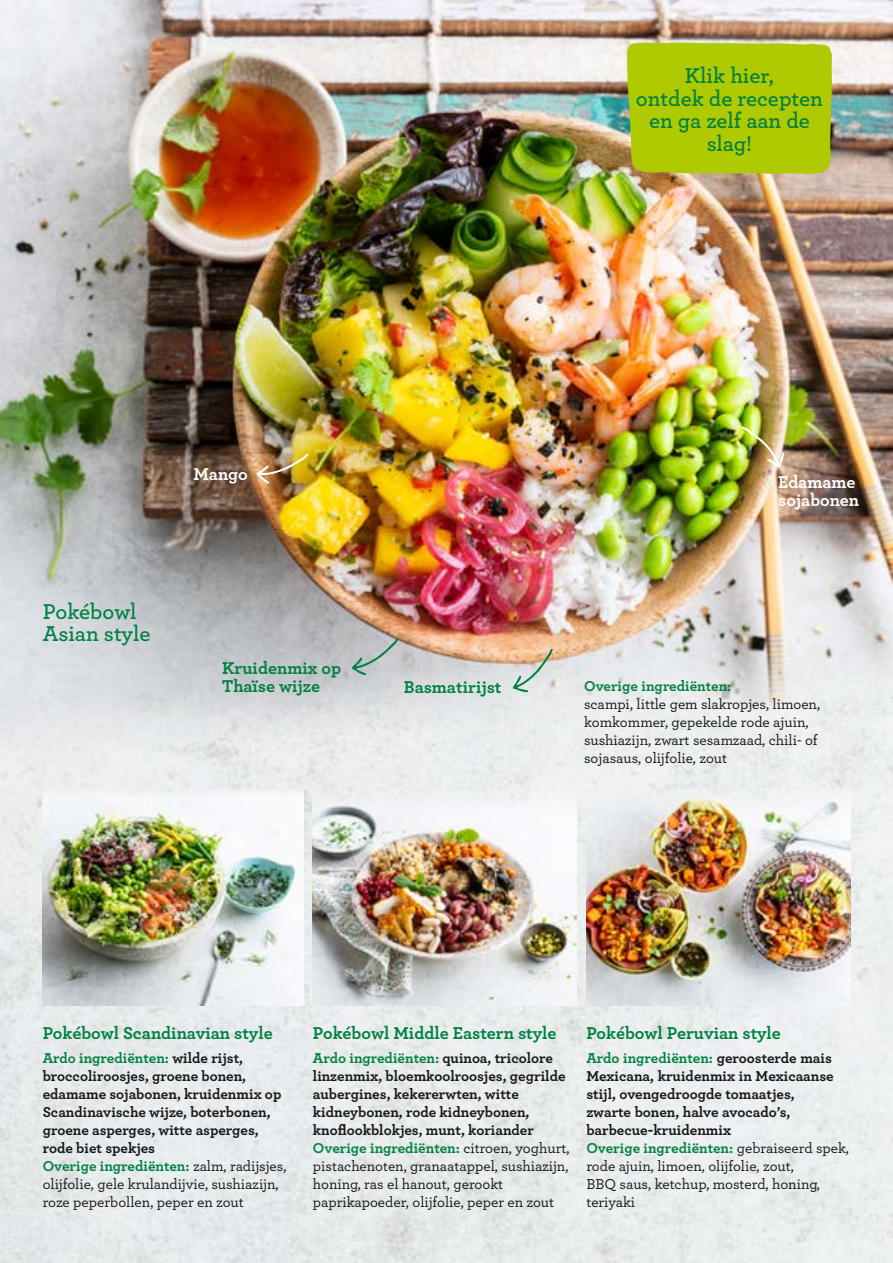
<style>
.page{position:relative;width:893px;height:1263px;background:#fff}
.page>*{position:absolute;margin:0;border:0;box-sizing:border-box;transform-origin:0 0}
.t1{font:600 22.5px/22.5px "Archer";color:#008142}
.t2{font:700 18px/18px "Archer";color:#008142}
.t3{font:700 18px/18px "Archer";color:#fff}
.t4{font:700 15px/18px "Archer";color:#181716}
.t5{font:500 15px/18px "Archer";color:#181716}
.t6{font:700 15px "Archer";color:#008142}
.s1{color:#008142}
.s2{font-weight:500}
</style>
<div class="page">
<img style="left:0;top:0;width:893px;height:1263px">
<img style="left:1px;top:1px;width:891px;height:749px">
<div style="left:626px;top:42px;width:206px;height:132px;background:#afca00"></div>
<img style="left:256px;top:454px;width:53px;height:30px">
<img style="left:742px;top:426px;width:42px;height:42px">
<svg style="left:513px;top:649px;width:40px;height:43px;background:#ceccba"></svg>
<svg style="left:352px;top:638px;width:47px;height:38px;background:#b2bfbd"></svg>
<img style="left:313px;top:780px;width:264px;height:225px">
<img style="left:43px;top:780px;width:260px;height:225px">
<img style="left:586px;top:780px;width:264px;height:225px">
<h1 class="t1" style="left:636px;top:63px;width:189px;text-align:center">Klik hier,<br>ontdek de recepten en ga zelf aan de slag!</h1>
<p class="t3" style="left:193px;top:464px;width:56px">Mango</p>
<h1 class="t1" style="left:43px;top:599px;width:109px">Pokébowl<br>Asian style</h1>
<p class="t2" style="left:222px;top:657px;width:120px">Kruidenmix op<br>Thaïse wijze</p>
<p class="t2" style="left:404px;top:677px;width:99px">Basmatirijst</p>
<p class="t3" style="left:778px;top:472px;width:83px">Edamame sojabonen</p>
<p class="t6" style="left:584px;top:674px;width:149px">Overige ingrediënten:</p>
<p class="t5" style="left:584px;top:694px;width:237px">scampi, little gem slakropjes, limoen, komkommer, gepekelde rode ajuin, sushiazijn, zwart sesamzaad, chili- of sojasaus, olijfolie, zout</p>
<p class="t2" style="left:43px;top:1022px;width:231px">Pokébowl Scandinavian style</p>
<p class="t4" style="left:43px;top:1048px;width:245px"><span class="s1">Ardo ingrediënten:</span> wilde rijst, broccoliroosjes, groene bonen, edamame sojabonen, kruidenmix op Scandinavische wijze, boterbonen, groene asperges, witte asperges, rode biet spekjes<br><span class="s1">Overige ingrediënten:</span> <span class="s2">zalm, radijsjes, olijfolie, gele krulandijvie, sushiazijn, roze peperbollen, peper en zout</span></p>
<p class="t2" style="left:313px;top:1022px;width:245px">Pokébowl Middle Eastern style</p>
<p class="t4" style="left:313px;top:1048px;width:258px"><span class="s1">Ardo ingrediënten:</span> quinoa, tricolore linzenmix, bloemkoolroosjes, gegrilde aubergines, kekererwten, witte kidneybonen, rode kidneybonen, knoflookblokjes, munt, koriander <span class="s1">Overige ingrediënten:</span> <span class="s2">citroen, yoghurt, pistachenoten, granaatappel, sushiazijn, honing, ras el hanout, gerookt paprikapoeder, olijfolie, peper en zout</span></p>
<p class="t2" style="left:586px;top:1022px;width:196px">Pokébowl Peruvian style</p>
<p class="t4" style="left:586px;top:1048px;width:264px"><span class="s1">Ardo ingrediënten:</span> geroosterde mais<br>Mexicana, kruidenmix in Mexicaanse stijl, ovengedroogde tomaatjes,<br>zwarte bonen, halve avocado’s, barbecue-kruidenmix<br><span class="s1">Overige ingrediënten:</span> <span class="s2">gebraiseerd spek, rode ajuin, limoen, olijfolie, zout,<br>BBQ saus, ketchup, mosterd, honing, teriyaki</span></p>
</div>
